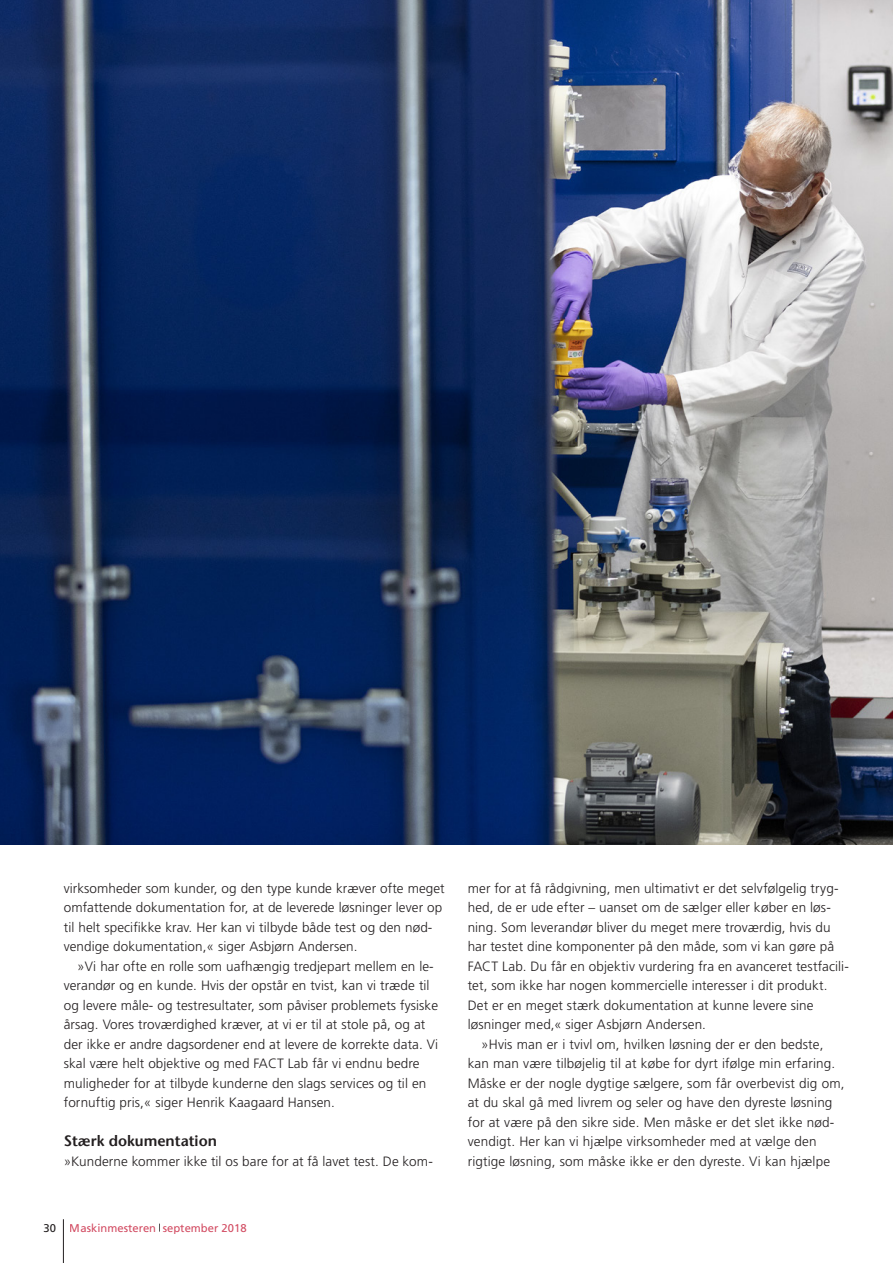
<style>
.page{position:relative;width:893px;height:1263px;background:#fff}
.page>*{position:absolute;margin:0;border:0;box-sizing:border-box;transform-origin:0 0}
.t1{font:600 15px "Stone Sans";color:#231f20}
.t2{font:300 13.5px/19.5px "Frutiger";letter-spacing:.005em;color:#231f20}
.t3{font:11.25px "Frutiger";color:#c3102e}
.s1{color:#231f20}
</style>
<div class="page">
<hr style="left:63px;top:1219px;width:1px;height:44px;background:#231f20">
<img style="left:0;top:0;width:893px;height:845px">
<p class="t2" style="left:64px;top:878px;width:382px">virksomheder som kunder, og den type kunde kræver ofte meget omfattende dokumentation for, at de leverede løsninger lever op til helt specifikke krav. Her kan vi tilbyde både test og den nød&shy;vendige dokumentation,« siger Asbjørn Andersen.</p>
<p class="t2" style="left:64px;top:956px;width:376px;text-indent:14px">»Vi har ofte en rolle som uafhængig tredjepart mellem en le&shy;verandør og en kunde. Hvis der opstår en tvist, kan vi træde til og levere måle- og testresultater, som påviser problemets fysiske årsag. Vores troværdighed kræver, at vi er til at stole på, og at der ikke er andre dagsordener end at levere de korrekte data. Vi skal være helt objektive og med FACT Lab får vi endnu bedre muligheder for at tilbyde kunderne den slags services og til en fornuftig pris,« siger Henrik Kaagaard Hansen.</p>
<p class="t1" style="left:64px;top:1134px;width:155px">Stærk dokumentation</p>
<p class="t2" style="left:64px;top:1151px;width:371px">»Kunderne kommer ikke til os bare for at få lavet test. De kom-</p>
<p class="t3" style="left:44px;top:1221px;width:204px"><span class="s1">30</span> Maskinmesteren september 2018</p>
<p class="t2" style="left:468px;top:878px;width:372px">mer for at få rådgivning, men ultimativt er det selvfølgelig tryg-</p>
<p class="t2" style="left:468px;top:898px;width:365px">hed, de er ude efter – uanset om de sælger eller køber en løs-</p>
<p class="t2" style="left:468px;top:917px;width:364px">ning. Som leverandør bliver du meget mere troværdig, hvis du</p>
<p class="t2" style="left:468px;top:937px;width:368px">har testet dine komponenter på den måde, som vi kan gøre på</p>
<p class="t2" style="left:468px;top:956px;width:383px">FACT Lab. Du får en objektiv vurdering fra en avanceret testfacili-</p>
<p class="t2" style="left:468px;top:976px;width:361px">tet, som ikke har nogen kommercielle interesser i dit produkt.</p>
<p class="t2" style="left:468px;top:995px;width:347px">Det er en meget stærk dokumentation at kunne levere sine</p>
<p class="t2" style="left:468px;top:1015px;width:240px">løsninger med,« siger Asbjørn Andersen.</p>
<p class="t2" style="left:481px;top:1034px;width:344px">»Hvis man er i tvivl om, hvilken løsning der er den bedste,</p>
<p class="t2" style="left:468px;top:1054px;width:369px">kan man være tilbøjelig til at købe for dyrt ifølge min erfaring.</p>
<p class="t2" style="left:468px;top:1073px;width:378px">Måske er der nogle dygtige sælgere, som får overbevist dig om,</p>
<p class="t2" style="left:468px;top:1093px;width:366px">at du skal gå med livrem og seler og have den dyreste løsning</p>
<p class="t2" style="left:468px;top:1112px;width:368px">for at være på den sikre side. Men måske er det slet ikke nød-</p>
<p class="t2" style="left:468px;top:1132px;width:350px">vendigt. Her kan vi hjælpe virksomheder med at vælge den</p>
<p class="t2" style="left:468px;top:1151px;width:364px">rigtige løsning, som måske ikke er den dyreste. Vi kan hjælpe</p>
</div>
